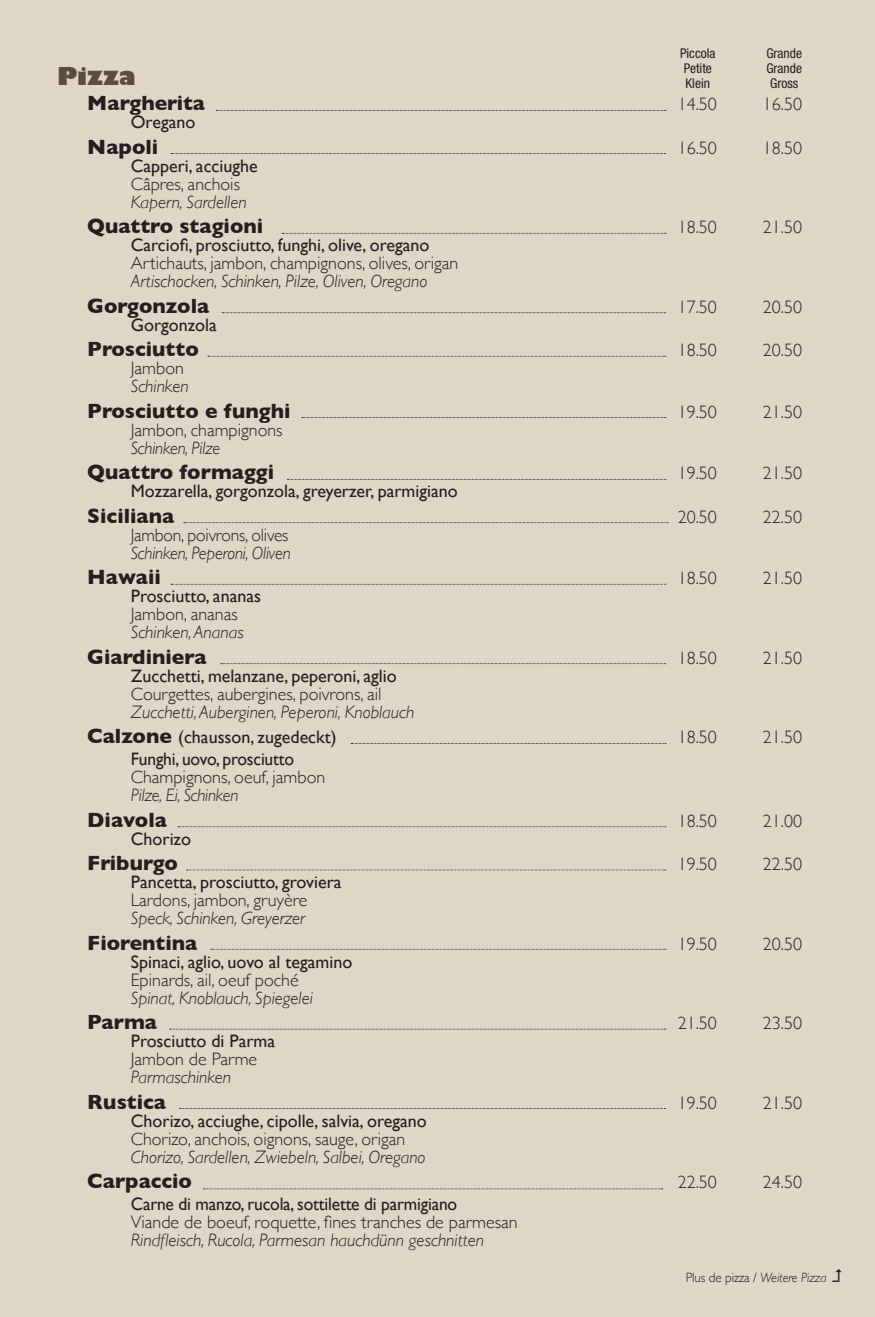
<style>
.page{position:relative;width:875px;height:1317px;background:#fff}
.page>*{position:absolute;margin:0;border:0;box-sizing:border-box;transform-origin:0 0}
.t1{font:800 24px "Gill Sans";color:#5b4c3b}
.t2{font:700 21px "Gill Sans";color:#231f20}
.t3{font:300 18px "Gill Sans";color:#231f20}
.t4{font:italic 300 18px/25.5px "Gill Sans";color:#231f20}
.t5{font:18px "Gill Sans";color:#231f20}
.t6{font:condensed 13.5px/15px "Helvetica Neue LT";color:#231f20}
.t7{font:300 13.5px "Gill Sans";letter-spacing:-.01em;color:#231f20}
.s1{font-weight:700;font-style:normal;font-size:21px}
.s2{font-weight:400;font-style:normal}
.s3{font-style:italic}
</style>
<div class="page">
<div style="left:0;top:0;width:874px;height:1316px;background:#dfd6c7"></div>
<svg style="left:216px;top:110px;width:449px;height:1px"></svg>
<svg style="left:171px;top:153px;width:494px;height:1px"></svg>
<svg style="left:282px;top:233px;width:383px;height:1px"></svg>
<svg style="left:222px;top:312px;width:443px;height:1px"></svg>
<svg style="left:208px;top:356px;width:457px;height:1px"></svg>
<svg style="left:302px;top:417px;width:363px;height:1px"></svg>
<svg style="left:287px;top:479px;width:378px;height:1px"></svg>
<svg style="left:184px;top:522px;width:483px;height:1px"></svg>
<svg style="left:171px;top:584px;width:494px;height:1px"></svg>
<svg style="left:221px;top:663px;width:444px;height:1px"></svg>
<svg style="left:351px;top:743px;width:314px;height:1px"></svg>
<svg style="left:178px;top:826px;width:487px;height:1px"></svg>
<svg style="left:187px;top:869px;width:478px;height:1px"></svg>
<svg style="left:211px;top:948px;width:454px;height:1px"></svg>
<svg style="left:169px;top:1028px;width:496px;height:1px"></svg>
<svg style="left:179px;top:1108px;width:486px;height:1px"></svg>
<svg style="left:204px;top:1188px;width:458px;height:1px"></svg>
<p class="t6" style="left:679px;top:45px;width:37px">Piccola<br>Petite<br>Klein</p>
<p class="t6" style="left:766px;top:45px;width:37px;text-align:justify">Grande Grande Gross</p>
<h1 class="t1" style="left:57px;top:57px;width:80px">Pizza</h1>
<p class="t2" style="left:87px;top:86px;width:119px">Margherita</p>
<p class="t3" style="left:677px;top:90px;width:41px">14.50</p>
<p class="t3" style="left:762px;top:90px;width:41px">16.50</p>
<p class="t5" style="left:131px;top:111px;width:66px">Oregano</p>
<p class="t2" style="left:87px;top:130px;width:72px">Napoli</p>
<p class="t3" style="left:677px;top:134px;width:41px">16.50</p>
<p class="t3" style="left:762px;top:134px;width:41px">18.50</p>
<p class="t5" style="left:131px;top:155px;width:128px">Capperi, acciughe</p>
<p class="t3" style="left:131px;top:170px;width:111px">Câpres, anchois</p>
<p class="t4" style="left:131px;top:189px;width:117px">Kapern, Sardellen</p>
<p class="t2" style="left:87px;top:209px;width:177px">Quattro stagioni</p>
<p class="t3" style="left:677px;top:213px;width:41px">18.50</p>
<p class="t3" style="left:762px;top:213px;width:41px">21.50</p>
<p class="t5" style="left:131px;top:234px;width:300px">Carciofi, prosciutto, funghi, olive, oregano</p>
<p class="t3" style="left:131px;top:249px;width:329px">Artichauts, jambon, champignons, olives, origan</p>
<p class="t4" style="left:131px;top:268px;width:298px">Artischocken, Schinken, Pilze, Oliven, Oregano</p>
<p class="t2" style="left:87px;top:289px;width:123px">Gorgonzola</p>
<p class="t3" style="left:677px;top:293px;width:41px">17.50</p>
<p class="t3" style="left:762px;top:293px;width:41px">20.50</p>
<p class="t5" style="left:131px;top:314px;width:87px">Gorgonzola</p>
<p class="t2" style="left:87px;top:332px;width:113px">Prosciutto</p>
<p class="t3" style="left:677px;top:336px;width:41px">18.50</p>
<p class="t3" style="left:762px;top:336px;width:41px">20.50</p>
<p class="t3" style="left:131px;top:354px;width:55px">Jambon</p>
<p class="t4" style="left:131px;top:373px;width:59px">Schinken</p>
<p class="t2" style="left:87px;top:394px;width:205px">Prosciutto e funghi</p>
<p class="t3" style="left:677px;top:398px;width:41px">19.50</p>
<p class="t3" style="left:762px;top:398px;width:41px">21.50</p>
<p class="t3" style="left:131px;top:416px;width:153px">Jambon, champignons</p>
<p class="t4" style="left:131px;top:435px;width:91px">Schinken, Pilze</p>
<p class="t2" style="left:87px;top:455px;width:188px">Quattro formaggi</p>
<p class="t3" style="left:677px;top:459px;width:41px">19.50</p>
<p class="t3" style="left:762px;top:459px;width:41px">21.50</p>
<p class="t5" style="left:131px;top:480px;width:328px">Mozzarella, gorgonzola, greyerzer, parmigiano</p>
<p class="t2" style="left:87px;top:499px;width:88px">Siciliana</p>
<p class="t3" style="left:677px;top:503px;width:41px">20.50</p>
<p class="t3" style="left:762px;top:503px;width:41px">22.50</p>
<p class="t3" style="left:131px;top:521px;width:159px">Jambon, poivrons, olives</p>
<p class="t4" style="left:131px;top:540px;width:161px">Schinken, Peperoni, Oliven</p>
<p class="t2" style="left:87px;top:560px;width:75px">Hawaii</p>
<p class="t3" style="left:677px;top:564px;width:41px">18.50</p>
<p class="t3" style="left:762px;top:564px;width:41px">21.50</p>
<p class="t5" style="left:131px;top:585px;width:132px">Prosciutto, ananas</p>
<p class="t3" style="left:131px;top:600px;width:108px">Jambon, ananas</p>
<p class="t4" style="left:131px;top:619px;width:114px">Schinken, Ananas</p>
<p class="t2" style="left:87px;top:640px;width:121px">Giardiniera</p>
<p class="t3" style="left:677px;top:644px;width:41px">18.50</p>
<p class="t3" style="left:762px;top:644px;width:41px">21.50</p>
<p class="t5" style="left:131px;top:665px;width:267px">Zucchetti, melanzane, peperoni, aglio</p>
<p class="t3" style="left:131px;top:680px;width:252px">Courgettes, aubergines, poivrons, ail</p>
<p class="t4" style="left:87px;top:699px;width:328px;text-indent:43px">Zucchetti, Auberginen, Peperoni, Knoblauch<br><span class="s1">Calzone</span> <span class="s2">(chausson, zugedeckt)</span></p>
<p class="t3" style="left:677px;top:723px;width:41px">18.50</p>
<p class="t3" style="left:762px;top:723px;width:41px">21.50</p>
<p class="t5" style="left:131px;top:748px;width:165px">Funghi, uovo, prosciutto</p>
<p class="t3" style="left:131px;top:763px;width:196px">Champignons, oeuf, jambon</p>
<p class="t4" style="left:131px;top:782px;width:109px">Pilze, Ei, Schinken</p>
<p class="t2" style="left:87px;top:802px;width:81px">Diavola</p>
<p class="t3" style="left:677px;top:806px;width:41px">18.50</p>
<p class="t3" style="left:762px;top:806px;width:41px">21.00</p>
<p class="t5" style="left:131px;top:828px;width:62px">Chorizo</p>
<p class="t2" style="left:87px;top:846px;width:92px">Friburgo</p>
<p class="t3" style="left:677px;top:850px;width:41px">19.50</p>
<p class="t3" style="left:762px;top:850px;width:41px">22.50</p>
<p class="t5" style="left:131px;top:871px;width:212px">Pancetta, prosciutto, groviera</p>
<p class="t3" style="left:131px;top:886px;width:178px">Lardons, jambon, gruyère</p>
<p class="t4" style="left:131px;top:905px;width:176px">Speck, Schinken, Greyerzer</p>
<p class="t2" style="left:87px;top:925px;width:111px">Fiorentina</p>
<p class="t3" style="left:677px;top:929px;width:41px">19.50</p>
<p class="t3" style="left:762px;top:929px;width:41px">20.50</p>
<p class="t5" style="left:131px;top:951px;width:223px">Spinaci, aglio, uovo al tegamino</p>
<p class="t3" style="left:131px;top:965px;width:169px">Epinards, ail, oeuf poché</p>
<p class="t4" style="left:131px;top:985px;width:184px">Spinat, Knoblauch, Spiegelei</p>
<p class="t2" style="left:87px;top:1005px;width:71px">Parma</p>
<p class="t3" style="left:677px;top:1009px;width:41px">21.50</p>
<p class="t3" style="left:762px;top:1009px;width:41px">23.50</p>
<p class="t5" style="left:131px;top:1030px;width:146px">Prosciutto di Parma</p>
<p class="t3" style="left:131px;top:1045px;width:128px">Jambon de Parme</p>
<p class="t4" style="left:131px;top:1064px;width:102px">Parmaschinken</p>
<p class="t2" style="left:87px;top:1084px;width:80px">Rustica</p>
<p class="t3" style="left:677px;top:1088px;width:41px">19.50</p>
<p class="t3" style="left:762px;top:1088px;width:41px">21.50</p>
<p class="t5" style="left:131px;top:1110px;width:297px">Chorizo, acciughe, cipolle, salvia, oregano</p>
<p class="t3" style="left:131px;top:1124px;width:276px">Chorizo, anchois, oignons, sauge, origan</p>
<p class="t4" style="left:131px;top:1144px;width:296px">Chorizo, Sardellen, Zwiebeln, Salbei, Oregano</p>
<p class="t2" style="left:87px;top:1164px;width:106px">Carpaccio</p>
<p class="t3" style="left:677px;top:1168px;width:41px">22.50</p>
<p class="t3" style="left:762px;top:1168px;width:41px">24.50</p>
<p class="t5" style="left:131px;top:1193px;width:328px">Carne di manzo, rucola, sottilette di parmigiano</p>
<p class="t3" style="left:131px;top:1207px;width:388px">Viande de boeuf, roquette, fines tranches de parmesan</p>
<p class="t4" style="left:131px;top:1227px;width:354px">Rindfleisch, Rucola, Parmesan hauchdünn geschnitten</p>
<p class="t7" style="left:685px;top:1266px;width:142px">Plus de pizza / <span class="s3">Weitere Pizza</span></p>
</div>
